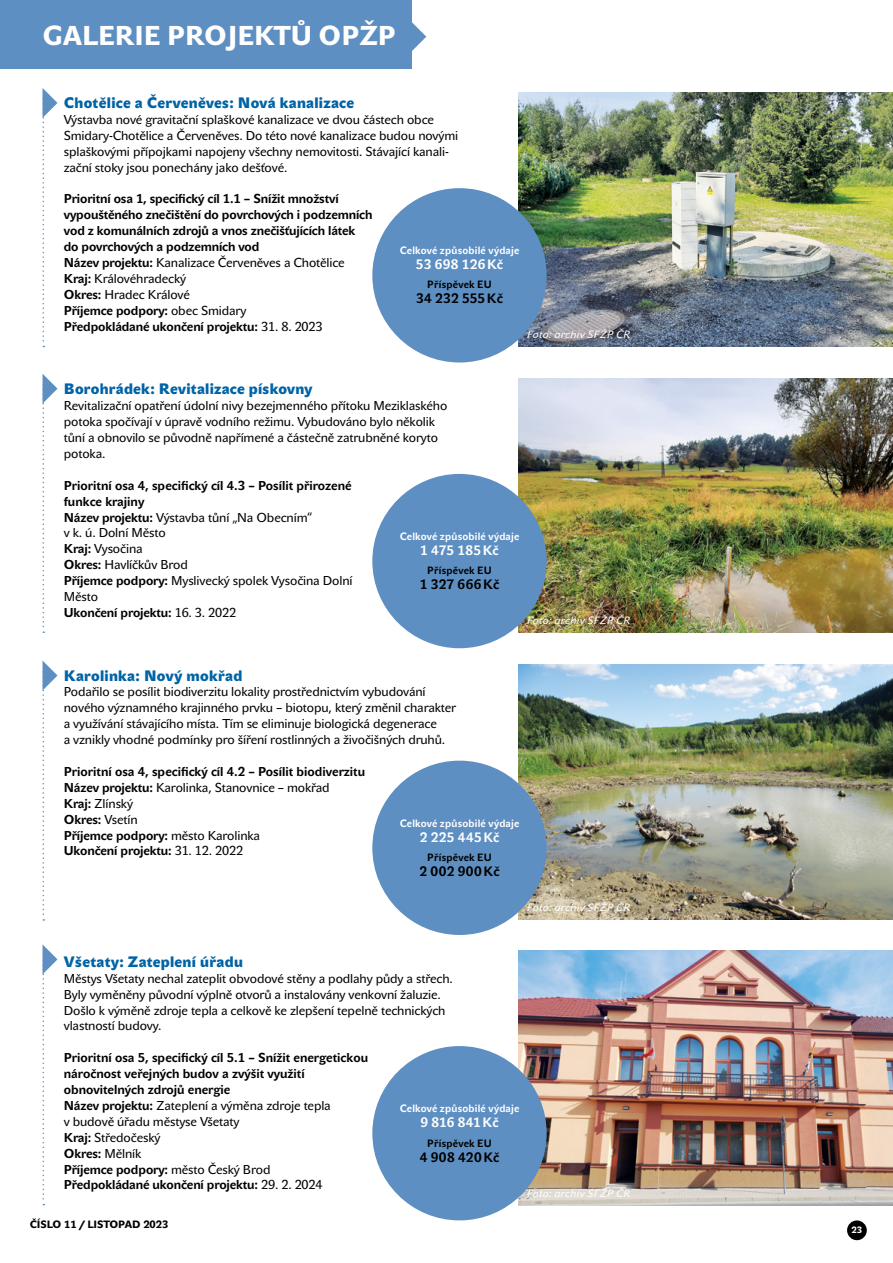
<style>
.page{position:relative;width:893px;height:1263px;background:#fff}
.page>*{position:absolute;margin:0;border:0;box-sizing:border-box;transform-origin:0 0}
.t1{font:700 27px "John Sans Medium Pro";color:#fff}
.t2{font:15px "John Sans Black Pro";letter-spacing:.02em;color:#0063a5}
.t3{font:700 13.5px "John Sans Text Pro";letter-spacing:.02em;color:#fff}
.t4{font:700 13.5px "John Sans Text Pro";letter-spacing:.03em;color:#000}
.t5{font:700 13.5px "John Sans Text Pro";letter-spacing:.01em;color:#000}
.t6{font:700 12.75px/15.9px "John Sans Text Pro";letter-spacing:-.01em;color:#000}
.t7{font:12.75px/15.9px "John Sans Text Pro";letter-spacing:-.01em;color:#000}
.t8{font:700 10.5px "John Sans Text Pro";letter-spacing:.015em;color:#fff}
.t9{font:italic 10.5px "John Sans Text Pro";letter-spacing:.03em;color:#fff}
.t10{font:700 10.5px "John Sans Text Pro";letter-spacing:.025em;color:#000}
.t11{font:700 10.5px "John Sans Medium Pro";color:#000}
.t12{font:700 9px "John Sans Medium Pro";color:#fff}
.s1{font-weight:400}
</style>
<div class="page">
<div style="left:847px;top:1220px;width:20px;height:20px;background:#000;border-radius:50%"></div>
<img style="left:519px;top:951px;width:374px;height:254px">
<img style="left:519px;top:665px;width:374px;height:254px">
<img style="left:519px;top:92px;width:374px;height:254px">
<img style="left:519px;top:378px;width:374px;height:255px">
<svg style="left:43px;top:374px;width:15px;height:259px"></svg>
<svg style="left:43px;top:945px;width:15px;height:260px"></svg>
<div style="left:372px;top:1046px;width:175px;height:174px;background:#5e8fc2;border-radius:50%"></div>
<svg style="left:43px;top:661px;width:15px;height:260px"></svg>
<div style="left:372px;top:761px;width:175px;height:174px;background:#5e8fc2;border-radius:50%"></div>
<div style="left:372px;top:474px;width:175px;height:174px;background:#5e8fc2;border-radius:50%"></div>
<svg style="left:43px;top:88px;width:15px;height:259px"></svg>
<div style="left:372px;top:188px;width:175px;height:174px;background:#5e8fc2;border-radius:50%"></div>
<svg style="left:411px;top:22px;width:15px;height:30px"></svg>
<div style="left:0;top:0;width:411px;height:68px;background:#5e8fc2"></div>
<h1 class="t1" style="left:43px;top:20px;width:355px">GALERIE PROJEKTŮ oPŽP</h1>
<p class="t2" style="left:64px;top:94px;width:292px">Chotělice a Červeněves: Nová kanalizace</p>
<p class="t7" style="left:64px;top:112px;width:396px">Výstavba nové gravitační splaškové kanalizace ve dvou částech obce Smidary-Chotělice a Červeněves. Do této nové kanalizace budou novými splaškovými přípojkami napojeny všechny nemovitosti. Stávající kanali&shy;zační stoky jsou ponechány jako dešťové.</p>
<p class="t6" style="left:64px;top:191px;width:310px">Prioritní osa 1, specifický cíl 1.1 – Snížit množství vypouštěného znečištění do povrchových i podzemních vod z komunálních zdrojů a vnos znečišťujících látek do povrchových a podzemních vod<br>Název projektu: <span class="s1">Kanalizace Červeněves a Chotělice </span>Kraj: <span class="s1">Královéhradecký<br></span>Okres: <span class="s1">Hradec Králové<br></span>Příjemce podpory: <span class="s1">obec Smidary<br></span>Předpokládané ukončení projektu: <span class="s1">31. 8. 2023</span></p>
<p class="t8" style="left:400px;top:244px;width:121px">Celkové způsobilé výdaje</p>
<p class="t3" style="left:416px;top:256px;width:89px">53 698 126Kč</p>
<p class="t10" style="left:427px;top:278px;width:66px">Příspěvek EU</p>
<p class="t5" style="left:416px;top:291px;width:88px">34 232 555Kč</p>
<p class="t9" style="left:527px;top:328px;width:105px">Foto: archiv SFŽP ČR</p>
<p class="t2" style="left:64px;top:380px;width:250px">Borohrádek: Revitalizace pískovny</p>
<p class="t7" style="left:64px;top:398px;width:385px">Revitalizační opatření údolní nivy bezejmenného přítoku Meziklaského potoka spočívají v úpravě vodního režimu. Vybudováno bylo několik tůní a obnovilo se původně napřímené a částečně zatrubněné koryto potoka.</p>
<p class="t6" style="left:64px;top:477px;width:290px">Prioritní osa 4, specifický cíl 4.3 – Posílit přirozené funkce krajiny<br>Název projektu: <span class="s1">Výstavba tůní „Na Obecním“<br>v k. ú. Dolní Město<br></span>Kraj: <span class="s1">Vysočina<br></span>Okres: <span class="s1">Havlíčkův Brod<br></span>Příjemce podpory: <span class="s1">Myslivecký spolek Vysočina Dolní<br>Město<br></span>Ukončení projektu: <span class="s1">16. 3. 2022</span></p>
<p class="t8" style="left:400px;top:530px;width:121px">Celkové způsobilé výdaje</p>
<p class="t3" style="left:420px;top:542px;width:80px">1 475 185Kč</p>
<p class="t10" style="left:427px;top:564px;width:66px">Příspěvek EU</p>
<p class="t4" style="left:420px;top:576px;width:81px">1 327 666Kč</p>
<p class="t9" style="left:527px;top:615px;width:105px">Foto: archiv SFŽP ČR</p>
<p class="t2" style="left:64px;top:667px;width:180px">Karolinka: Nový mokřad</p>
<p class="t7" style="left:64px;top:684px;width:394px">Podařilo se posílit biodiverzitu lokality prostřednictvím vybudování nového významného krajinného prvku – biotopu, který změnil charakter a využívání stávajícího místa. Tím se eliminuje biologická degenerace<br>a vznikly vhodné podmínky pro šíření rostlinných a živočišných druhů.</p>
<p class="t6" style="left:64px;top:764px;width:303px">Prioritní osa 4, specifický cíl 4.2 – Posílit biodiverzitu Název projektu: <span class="s1">Karolinka, Stanovnice – mokřad<br></span>Kraj: <span class="s1">Zlínský<br></span>Okres: <span class="s1">Vsetín<br></span>Příjemce podpory: <span class="s1">město Karolinka<br></span>Ukončení projektu: <span class="s1">31. 12. 2022</span></p>
<p class="t8" style="left:400px;top:817px;width:121px">Celkové způsobilé výdaje</p>
<p class="t3" style="left:420px;top:829px;width:81px">2 225 445Kč</p>
<p class="t10" style="left:427px;top:851px;width:66px">Příspěvek EU</p>
<p class="t4" style="left:419px;top:864px;width:82px">2 002 900Kč</p>
<p class="t9" style="left:527px;top:901px;width:105px">Foto: archiv SFŽP ČR</p>
<p class="t2" style="left:64px;top:953px;width:181px">Všetaty: Zateplení úřadu</p>
<p class="t7" style="left:64px;top:970px;width:391px">Městys Všetaty nechal zateplit obvodové stěny a podlahy půdy a střech.<br>Byly vyměněny původní výplně otvorů a instalovány venkovní žaluzie.<br>Došlo k výměně zdroje tepla a celkově ke zlepšení tepelně technických vlastností budovy.</p>
<p class="t6" style="left:64px;top:1050px;width:306px">Prioritní osa 5, specifický cíl 5.1 – Snížit energetickou náročnost veřejných budov a zvýšit využití obnovitelných zdrojů energie<br>Název projektu: <span class="s1">Zateplení a výměna zdroje tepla<br>v budově úřadu městyse Všetaty<br></span>Kraj: <span class="s1">Středočeský<br></span>Okres: <span class="s1">Mělník<br></span>Příjemce podpory: <span class="s1">město Český Brod<br></span>Předpokládané ukončení projektu: <span class="s1">29. 2. 2024</span></p>
<p class="t8" style="left:400px;top:1102px;width:121px">Celkové způsobilé výdaje</p>
<p class="t3" style="left:420px;top:1115px;width:80px">9 816 841Kč</p>
<p class="t10" style="left:427px;top:1137px;width:66px">Příspěvek EU</p>
<p class="t4" style="left:420px;top:1149px;width:81px">4 908 420Kč</p>
<p class="t11" style="left:30px;top:1218px;width:140px">ČÍSLO 11 / LISTOPAD 2023</p>
<p class="t9" style="left:527px;top:1187px;width:105px">Foto: archiv SFŽP ČR</p>
<p class="t12" style="left:852px;top:1225px;width:12px">23</p>
</div>
